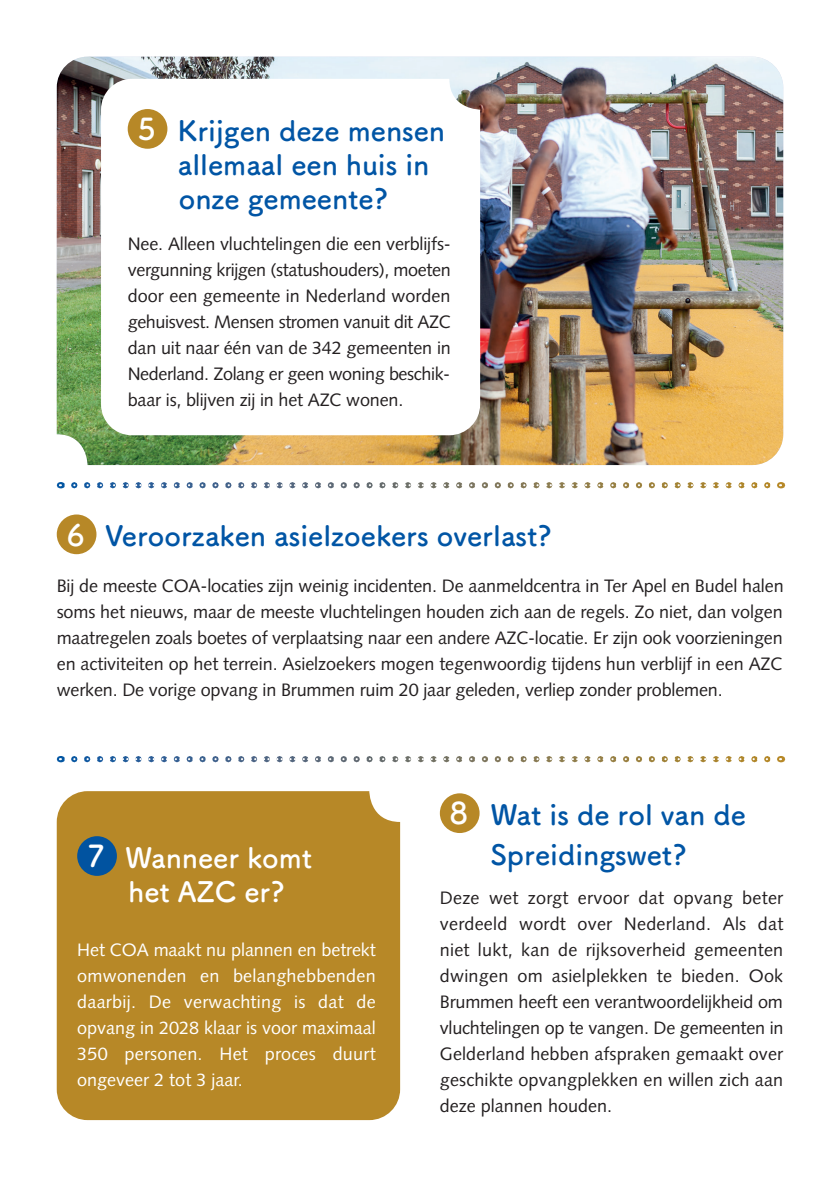
<style>
.page{position:relative;width:840px;height:1191px;background:#fff}
.page>*{position:absolute;margin:0;border:0;box-sizing:border-box;transform-origin:0 0}
.t1{font:700 28px/34px "Tsuku A Rd Gothic";color:#0155a5}
.t2{font:700 28px/34px "Tsuku A Rd Gothic";color:#fff;text-align:center}
.t3{font:18px/26px "Syntax";letter-spacing:-.01em;color:#231f20;text-align:justify}
.t4{font:18px/26px "Syntax";color:#fff;text-align:justify}
.s1{font-size:30px;color:#fff}
.s2{font-size:30px}
</style>
<div class="page">
<div style="left:57px;top:791px;width:343px;height:329px;background:#b78827;border-radius:31px"></div>
<img style="left:57px;top:57px;width:725px;height:408px">
<div style="left:57px;top:514px;width:39px;height:40px;background:#b78827;border-radius:50%"></div>
<div style="left:77px;top:836px;width:40px;height:40px;background:#0153a0;border-radius:50%"></div>
<div style="left:439px;top:793px;width:40px;height:40px;background:#b78827;border-radius:50%"></div>
<div style="left:101px;top:79px;width:379px;height:356px;background:#fff;border-radius:31px"></div>
<div style="left:128px;top:109px;width:39px;height:40px;background:#b78827;border-radius:50%"></div>
<svg style="left:60px;top:756px;width:720px;height:6px"></svg>
<svg style="left:60px;top:482px;width:720px;height:6px"></svg>
<h1 class="t1" style="left:178px;top:111px;width:269px;text-indent:-40px"><span class="s1">5</span> Krijgen deze mensen allemaal een huis in onze gemeente?</h1>
<p class="t3" style="left:128px;top:231px;width:324px">Nee. Alleen vluchtelingen die een verblijfs&shy;vergunning krijgen (statushouders), moeten door een gemeente in Nederland worden gehuisvest. Mensen stromen vanuit dit AZC dan uit naar één van de 342 gemeenten in Nederland. Zolang er geen woning beschik&shy;baar is, blijven zij in het AZC wonen.</p>
<h1 class="t1" style="left:67px;top:517px;width:486px"><span class="s1">6</span> Veroorzaken asielzoekers overlast?</h1>
<p class="t3" style="left:57px;top:573px;width:728px">Bij de meeste COA-locaties zijn weinig incidenten. De aanmeldcentra in Ter Apel en Budel halen soms het nieuws, maar de meeste vluchtelingen houden zich aan de regels. Zo niet, dan volgen maatregelen zoals boetes of verplaatsing naar een andere AZC-locatie. Er zijn ook voorzieningen en activiteiten op het terrein. Asielzoekers mogen tegenwoordig tijdens hun verblijf in een AZC werken. De vorige opvang in Brummen ruim 20 jaar geleden, verliep zonder problemen.</p>
<h1 class="t2" style="left:87px;top:838px;width:226px"><span class="s2">7</span> Wanneer komt het AZC er?</h1>
<p class="t4" style="left:77px;top:937px;width:300px">Het COA maakt nu plannen en betrekt omwonenden en belanghebbenden daarbij. De verwachting is dat de opvang in 2028 klaar is voor maximaal 350 personen. Het proces duurt ongeveer 2 tot 3 jaar.</p>
<h1 class="t1" style="left:490px;top:793px;width:256px;line-height:40px;text-indent:-41px"><span class="s1">8</span> Wat is de rol van de<br>Spreidingswet?</h1>
<p class="t3" style="left:439px;top:885px;width:345px">Deze wet zorgt ervoor dat opvang beter verdeeld wordt over Nederland. Als dat niet lukt, kan de rijksoverheid gemeenten dwingen om asielplekken te bieden. Ook Brummen heeft een verantwoordelijkheid om vluchtelingen op te vangen. De gemeenten in Gelderland hebben afspraken gemaakt over geschikte opvangplekken en willen zich aan deze plannen houden.</p>
</div>
